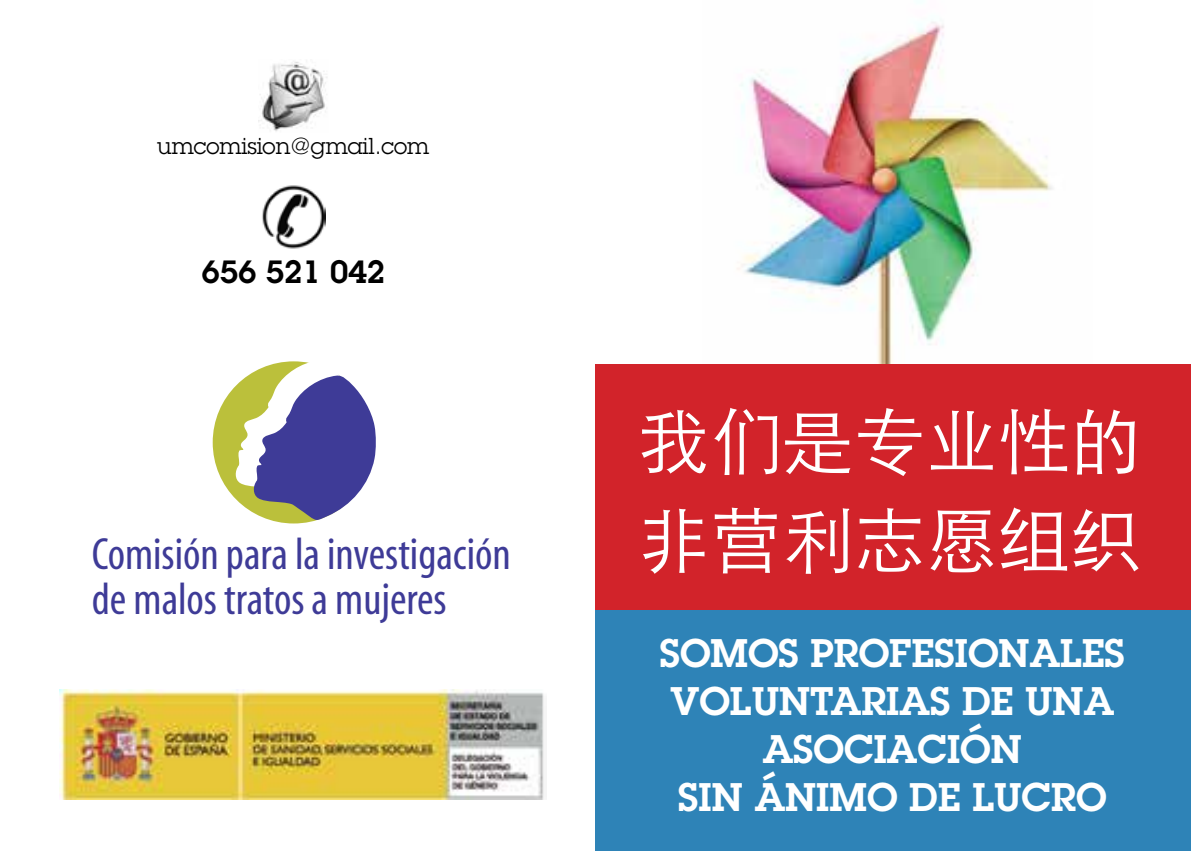
<style>
.page{position:relative;width:1191px;height:851px;background:#fff}
.page>*{position:absolute;margin:0;border:0;box-sizing:border-box;transform-origin:0 0}
.t1{font:300 72px/99px "ST Heiti TC";color:#fff}
.t2{font:condensed 45.3px/45.3px "Myriad";color:#3e3b97}
.t3{font:600 39px/48px "Lubalin Graph";color:#fff;text-align:center}
.t4{font:600 31.5px "Lubalin Graph";color:#000}
.t5{font:22.5px "Lubalin Graph";color:#000}
</style>
<div class="page">
<img style="left:737px;top:22px;width:316px;height:341px">
<div style="left:595px;top:364px;width:596px;height:247px;background:#d2232a"></div>
<div style="left:595px;top:610px;width:596px;height:240px;background:#2e83b7"></div>
<div style="left:213px;top:361px;width:162px;height:162px;background:#bbc03b;border-radius:50%"></div>
<svg style="left:234px;top:361px;width:142px;height:159px"></svg>
<img style="left:60px;top:689px;width:484px;height:110px">
<img style="left:262px;top:185px;width:63px;height:64px">
<img style="left:258px;top:62px;width:69px;height:69px">
<p class="t5" style="left:157px;top:132px;width:273px">umcomision@gmail.com</p>
<p class="t4" style="left:201px;top:251px;width:185px">656 521 042</p>
<p class="t2" style="left:92px;top:533px;width:420px">Comisión para la investigación de malos tratos a mujeres</p>
<h1 class="t1" style="left:638px;top:384px;width:505px">我们是专业性的非营利志愿组织</h1>
<p class="t3" style="left:660px;top:628px;width:466px">SOMOS PROFESIONALES<br>VOLUNTARIAS DE UNA<br>ASOCIACIÓN<br>SIN ÁNIMO DE LUCRO</p>
</div>
